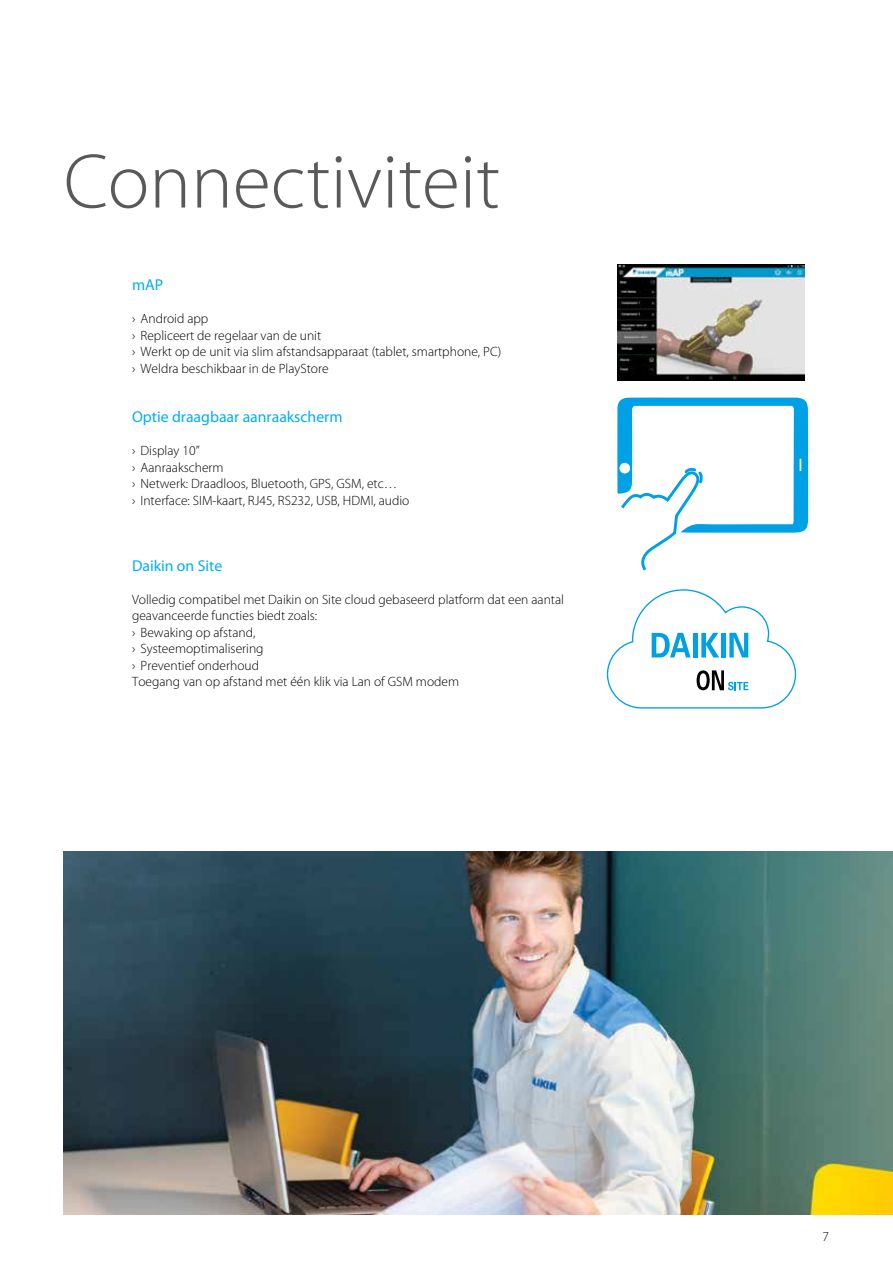
<style>
.page{position:relative;width:893px;height:1263px;background:#fff}
.page>*{position:absolute;margin:0;border:0;box-sizing:border-box;transform-origin:0 0}
.t1{font:300 78px "Myriad Pro";color:#58595b}
.t2{font:15.75px "Myriad Pro";color:#00aeef}
.t3{font:300 13.5px/16.5px "Myriad Pro";color:#000}
</style>
<div class="page">
<img style="left:64px;top:851px;width:829px;height:363px">
<svg style="left:606px;top:589px;width:191px;height:120px"></svg>
<svg style="left:617px;top:398px;width:191px;height:173px"></svg>
<div style="left:619px;top:463px;width:11px;height:10px;background:#fff;border-radius:50%"></div>
<img style="left:617px;top:264px;width:187px;height:117px">
<h1 class="t1" style="left:64px;top:139px;width:438px">Connectiviteit</h1>
<p class="t2" style="left:132px;top:275px;width:33px">mAP</p>
<p class="t3" style="left:132px;top:310px;width:371px">› Android app<br>› Repliceert de regelaar van de unit<br>› Werkt op de unit via slim afstandsapparaat (tablet, smartphone, PC) › Weldra beschikbaar in de PlayStore</p>
<p class="t2" style="left:132px;top:407px;width:212px">Optie draagbaar aanraakscherm</p>
<p class="t3" style="left:132px;top:442px;width:279px">› Display 10”<br>› Aanraakscherm<br>› Netwerk: Draadloos, Bluetooth, GPS, GSM, etc…<br>› Interface: SIM-kaart, RJ45, RS232, USB, HDMI, audio</p>
<p class="t2" style="left:132px;top:556px;width:92px">Daikin on Site</p>
<p class="t3" style="left:132px;top:591px;width:434px">Volledig compatibel met Daikin on Site cloud gebaseerd platform dat een aantal geavanceerde functies biedt zoals:<br>› Bewaking op afstand,<br>› Systeemoptimalisering<br>› Preventief onderhoud<br>Toegang van op afstand met één klik via Lan of GSM modem</p>
<p class="t3" style="left:823px;top:1228px;width:8px">7</p>
</div>
